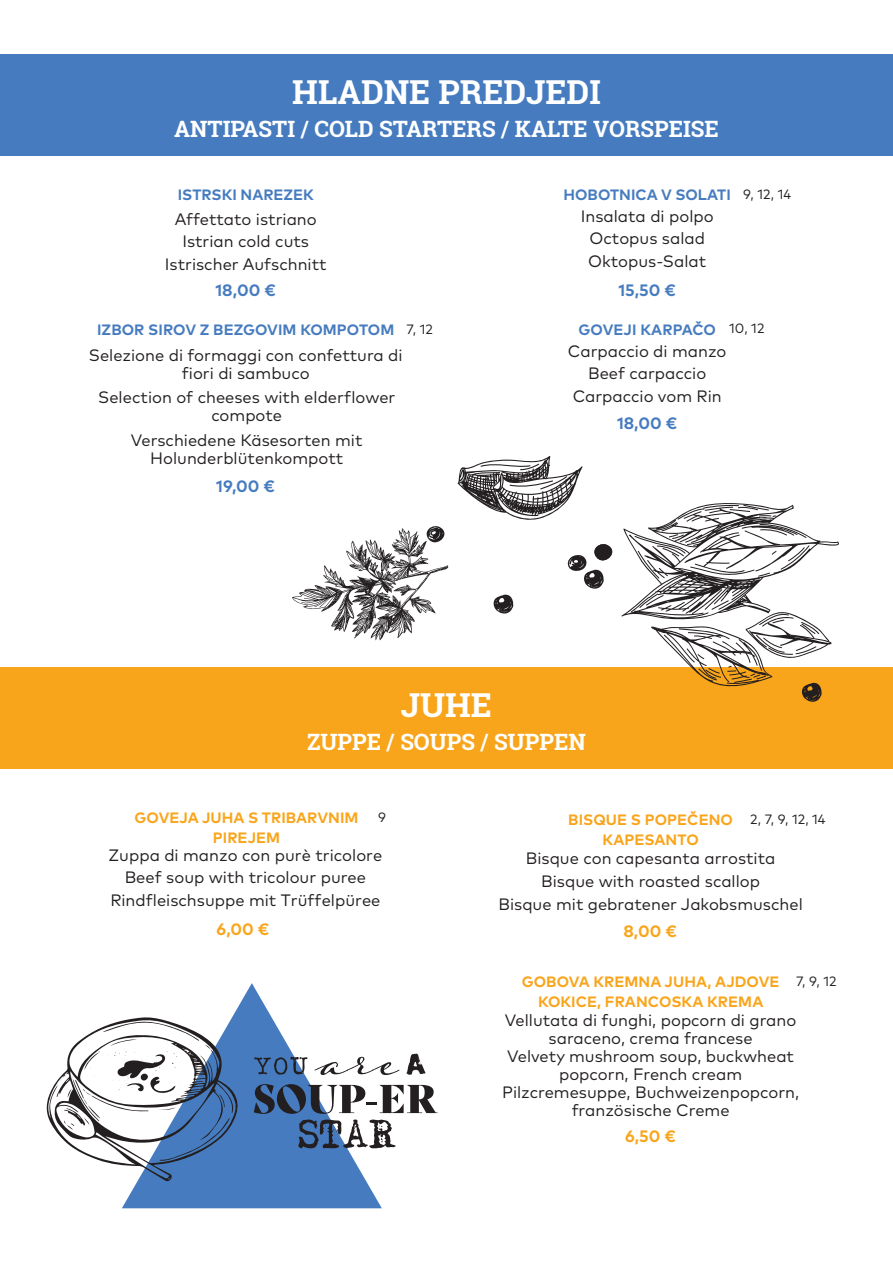
<style>
.page{position:relative;width:893px;height:1263px;background:#fff}
.page>*{position:absolute;margin:0;border:0;box-sizing:border-box;transform-origin:0 0}
.t1{font:700 33px "Roboto Slab";color:#fff}
.t2{font:700 22.5px "Roboto Slab";color:#fff}
.t3{font:16.5px/22.5px "Mark Pro";color:#231f20;text-align:center}
.t4{font:700 16.5px "Mark Pro";color:#467cbf}
.t5{font:700 16.5px "Mark Pro";color:#f9a51b}
.t6{font:700 15px/19.5px "Mark Pro";letter-spacing:.005em;color:#f9a51b;text-align:center}
.t7{font:700 15px "Mark Pro";color:#467cbf}
.t8{font:13.5px "Mark Pro";color:#231f20}
</style>
<div class="page">
<svg style="left:122px;top:983px;width:260px;height:225px;fill:#467cbf"></svg>
<div style="left:1px;top:54px;width:892px;height:101px;background:#467cbf"></div>
<div style="left:1px;top:667px;width:892px;height:101px;background:#f9a51b"></div>
<svg style="left:567px;top:544px;width:45px;height:45px"></svg>
<svg style="left:457px;top:456px;width:126px;height:64px"></svg>
<svg style="left:493px;top:594px;width:21px;height:20px"></svg>
<svg style="left:621px;top:503px;width:218px;height:199px"></svg>
<svg style="left:254px;top:1057px;width:53px;height:18px"></svg>
<svg style="left:254px;top:1084px;width:183px;height:64px"></svg>
<svg style="left:314px;top:1057px;width:85px;height:18px"></svg>
<svg style="left:407px;top:1054px;width:18px;height:21px"></svg>
<svg style="left:46px;top:1017px;width:193px;height:164px"></svg>
<svg style="left:292px;top:526px;width:157px;height:114px"></svg>
<h1 class="t1" style="left:292px;top:70px;width:310px">HLADNE PREDJEDI</h1>
<h2 class="t2" style="left:174px;top:114px;width:546px">ANTIPASTI / COLD STARTERS / KALTE VORSPEISE</h2>
<p class="t7" style="left:178px;top:183px;width:138px">ISTRSKI NAREZEK</p>
<p class="t7" style="left:564px;top:183px;width:169px">HOBOTNICA V SOLATI</p>
<p class="t8" style="left:743px;top:184px;width:49px">9, 12, 14</p>
<p class="t3" style="left:165px;top:206px;width:163px">Affettato istriano<br>Istrian cold cuts<br>Istrischer Aufschnitt</p>
<p class="t3" style="left:581px;top:203px;width:134px">Insalata di polpo<br>Octopus salad<br>Oktopus-Salat</p>
<p class="t4" style="left:216px;top:277px;width:62px">18,00 €</p>
<p class="t4" style="left:618px;top:277px;width:59px">15,50 €</p>
<p class="t7" style="left:97px;top:318px;width:299px">IZBOR SIROV Z BEZGOVIM KOMPOTOM</p>
<p class="t7" style="left:578px;top:318px;width:139px">GOVEJI KARPAČO</p>
<p class="t8" style="left:406px;top:319px;width:28px">7, 12</p>
<p class="t8" style="left:729px;top:318px;width:37px">10, 12</p>
<p class="t3" style="left:89px;top:345px;width:315px;line-height:18px">Selezione di formaggi con confettura di fiori di sambuco</p>
<p class="t3" style="left:98px;top:387px;width:299px;line-height:18px">Selection of cheeses with elderflower compote</p>
<p class="t3" style="left:131px;top:430px;width:233px;line-height:18px">Verschiedene Käsesorten mit<br>Holunderblütenkompott</p>
<p class="t4" style="left:216px;top:474px;width:60px">19,00 €</p>
<p class="t3" style="left:568px;top:338px;width:160px">Carpaccio di manzo<br>Beef carpaccio<br>Carpaccio vom Rin</p>
<p class="t4" style="left:617px;top:411px;width:62px">18,00 €</p>
<h1 class="t1" style="left:401px;top:683px;width:93px">JUHE</h1>
<h2 class="t2" style="left:307px;top:727px;width:280px">ZUPPE / SOUPS / SUPPEN</h2>
<p class="t6" style="left:134px;top:807px;width:226px">GOVEJA JUHA S TRIBARVNIM<br>PIREJEM</p>
<p class="t6" style="left:568px;top:809px;width:166px">BISQUE S POPEČENO<br>KAPESANTO</p>
<p class="t8" style="left:378px;top:807px;width:9px">9</p>
<p class="t8" style="left:750px;top:809px;width:77px">2, 7, 9, 12, 14</p>
<p class="t3" style="left:108px;top:842px;width:275px">Zuppa di manzo con purè tricolore<br>Beef soup with tricolour puree<br>Rindfleischsuppe mit Trüffelpüree</p>
<p class="t5" style="left:217px;top:916px;width:54px">6,00 €</p>
<p class="t3" style="left:498px;top:846px;width:306px">Bisque con capesanta arrostita<br>Bisque with roasted scallop<br>Bisque mit gebratener Jakobsmuschel</p>
<p class="t5" style="left:623px;top:919px;width:55px">8,00 €</p>
<p class="t6" style="left:522px;top:971px;width:259px">GOBOVA KREMNA JUHA, AJDOVE<br>KOKICE, FRANCOSKA KREMA</p>
<p class="t8" style="left:796px;top:971px;width:42px">7, 9, 12</p>
<p class="t3" style="left:502px;top:1010px;width:299px;line-height:18px">Vellutata di funghi, popcorn di grano saraceno, crema francese<br>Velvety mushroom soup, buckwheat popcorn, French cream<br>Pilzcremesuppe, Buchweizenpopcorn, französische Creme</p>
<p class="t5" style="left:625px;top:1124px;width:53px">6,50 €</p>
</div>
